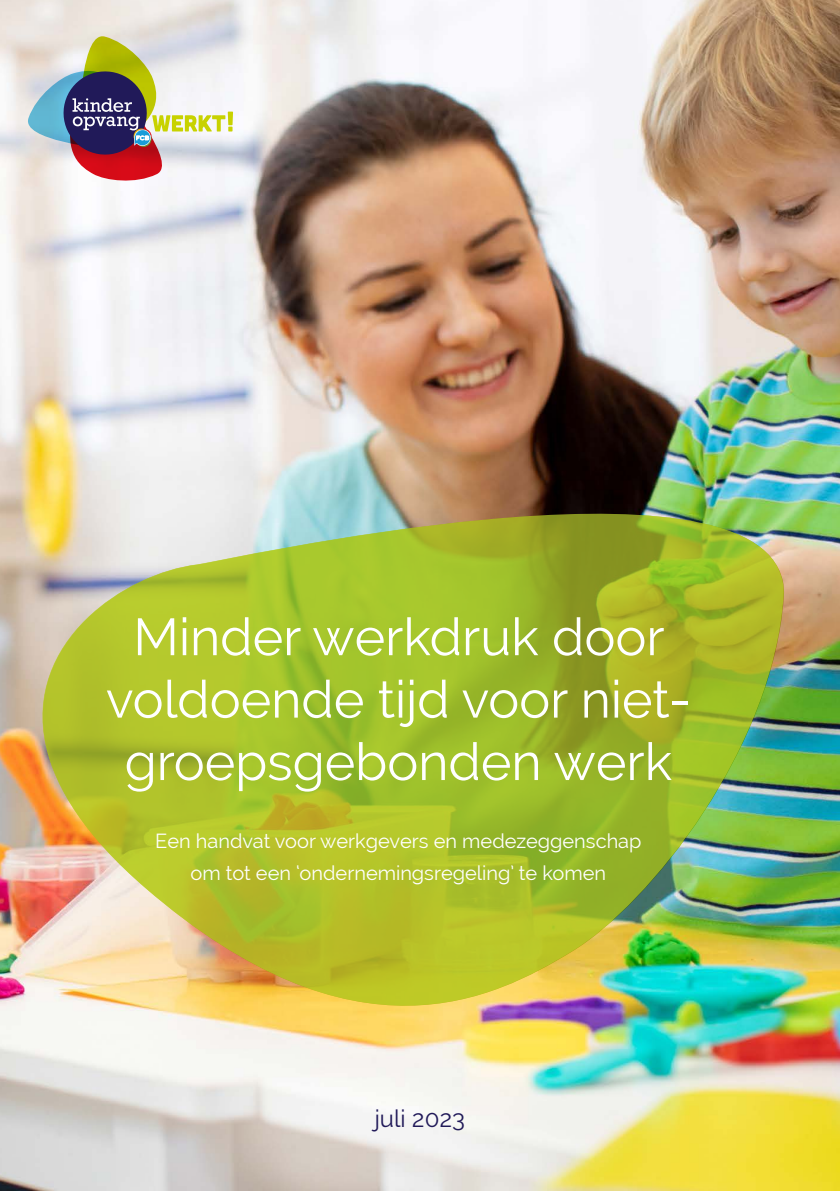
<style>
.page{position:relative;width:840px;height:1191px;background:#fff}
.page>*{position:absolute;margin:0;border:0;box-sizing:border-box;transform-origin:0 0}
.t1{font:52px/62.4px "Raleway";color:#fff;text-align:center}
.t2{font:24px "Raleway";color:#211a59}
.t3{font:20px/32px "Raleway";color:#fff;text-align:center}
</style>
<div class="page">
<img style="left:0;top:0;width:839px;height:1191px">
<img style="left:22px;top:441px;width:761px;height:628px">
<svg style="left:228px;top:112px;width:5px;height:13px"></svg>
<svg style="left:28px;top:36px;width:204px;height:144px"></svg>
<h1 class="t1" style="left:106px;top:605px;width:586px">Minder werkdruk door voldoende tijd voor niet&shy;groepsgebonden werk</h1>
<p class="t3" style="left:155px;top:825px;width:487px">Een handvat voor werkgevers en medezeggenschap om tot een ‘ondernemingsregeling’ te komen</p>
<p class="t2" style="left:374px;top:1105px;width:92px">juli 2023</p>
</div>
